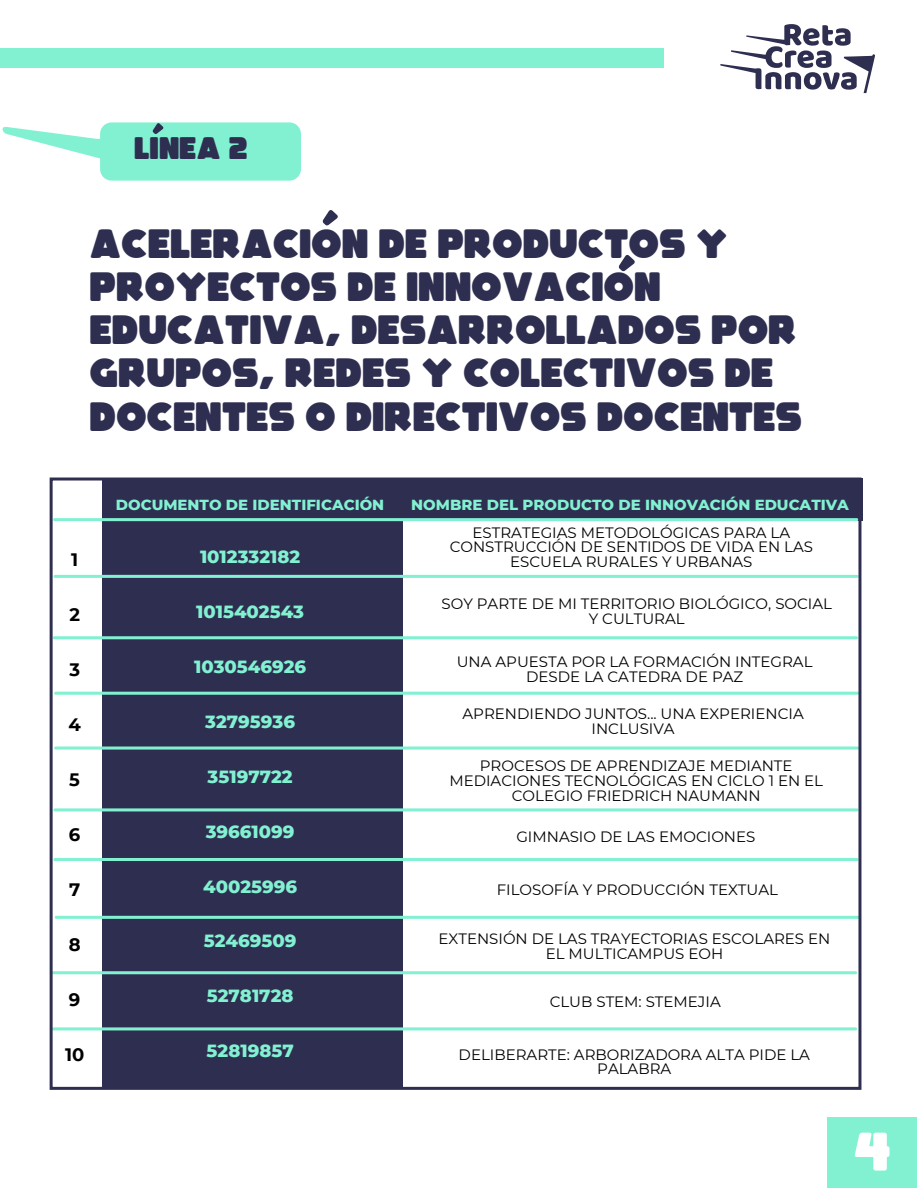
<style>
.page{position:relative;width:918px;height:1188px;background:#fff}
.page>*{position:absolute;margin:0;border:0;box-sizing:border-box;transform-origin:0 0}
.t1{font:55.5px "Toy Box";color:#fff}
.t2{font:42px/43.2px "Toy Box";letter-spacing:-.005em;color:#2e2e50}
.t3{font:31.95px "Toy Box";color:#2e2e50}
.t4{font:800 18px "Montserrat";color:#82f1d1}
.t5{font:700 18px "Montserrat";color:#000}
.t6{font:15px/14.9px "Montserrat";color:#000;text-align:center}
.t7{font:800 14.85px "Montserrat";color:#82f1d1}
</style>
<div class="page">
<svg style="left:720px;top:24px;width:155px;height:69px"></svg>
<div style="left:0;top:48px;width:664px;height:20px;background:#82f1d1"></div>
<div style="left:827px;top:1117px;width:90px;height:71px;background:#82f1d1"></div>
<svg style="left:619px;top:255px;width:16px;height:17px"></svg>
<svg style="left:2px;top:122px;width:299px;height:59px"></svg>
<svg style="left:322px;top:210px;width:16px;height:16px"></svg>
<div style="left:103px;top:479px;width:300px;height:608px;background:#2e2e50"></div>
<div style="left:354px;top:479px;width:508px;height:42px;background:#2e2e50"></div>
<hr style="left:55px;top:518px;width:802px;height:3px;background:#82f1d1">
<hr style="left:55px;top:575px;width:802px;height:3px;background:#82f1d1">
<hr style="left:54px;top:636px;width:803px;height:3px;background:#82f1d1">
<hr style="left:56px;top:692px;width:802px;height:3px;background:#82f1d1">
<hr style="left:56px;top:747px;width:802px;height:3px;background:#82f1d1">
<hr style="left:55px;top:808px;width:802px;height:3px;background:#82f1d1">
<hr style="left:55px;top:858px;width:802px;height:3px;background:#82f1d1">
<hr style="left:56px;top:916px;width:802px;height:3px;background:#82f1d1">
<hr style="left:53px;top:971px;width:803px;height:3px;background:#82f1d1">
<hr style="left:53px;top:1027px;width:803px;height:3px;background:#82f1d1">
<div style="left:50px;top:478px;width:811px;height:612px;border:3px solid #2e2e50"></div>
<h3 class="t3" style="left:134px;top:128px;width:115px">LINEA 2</h3>
<h2 class="t2" style="left:90px;top:220px;width:714px">ACELERACION DE PRODUCTOS Y<br>PROYECTOS DE INNOVACION<br>EDUCATIVA, DESARROLLADOS POR<br>GRUPOS, REDES Y COLECTIVOS DE<br>DOCENTES O DIRECTIVOS DOCENTES</h2>
<p class="t5" style="left:71px;top:547px;width:9px">1</p>
<p class="t5" style="left:69px;top:602px;width:12px">2</p>
<p class="t5" style="left:69px;top:657px;width:12px">3</p>
<p class="t5" style="left:68px;top:712px;width:14px">4</p>
<p class="t5" style="left:69px;top:767px;width:12px">5</p>
<p class="t5" style="left:69px;top:822px;width:13px">6</p>
<p class="t7" style="left:116px;top:494px;width:270px">DOCUMENTO DE IDENTIFICACIÓN</p>
<p class="t4" style="left:200px;top:543px;width:102px">1012332182</p>
<p class="t4" style="left:196px;top:598px;width:109px">1015402543</p>
<p class="t4" style="left:194px;top:653px;width:114px">1030546926</p>
<p class="t4" style="left:205px;top:708px;width:91px">32795936</p>
<p class="t4" style="left:208px;top:763px;width:87px">35197722</p>
<p class="t4" style="left:206px;top:818px;width:90px">39661099</p>
<p class="t7" style="left:411px;top:494px;width:439px">NOMBRE DEL PRODUCTO DE INNOVACIÓN EDUCATIVA</p>
<p class="t6" style="left:450px;top:524px;width:365px">ESTRATEGIAS METODOLÓGICAS PARA LA<br>CONSTRUCCIÓN DE SENTIDOS DE VIDA EN LAS<br>ESCUELA RURALES Y URBANAS</p>
<p class="t6" style="left:442px;top:596px;width:392px">SOY PARTE DE MI TERRITORIO BIOLÓGICO, SOCIAL<br>Y CULTURAL</p>
<p class="t6" style="left:457px;top:654px;width:357px">UNA APUESTA POR LA FORMACIÓN INTEGRAL<br>DESDE LA CATEDRA DE PAZ</p>
<p class="t6" style="left:463px;top:706px;width:343px">APRENDIENDO JUNTOS... UNA EXPERIENCIA<br>INCLUSIVA</p>
<p class="t6" style="left:449px;top:758px;width:375px">PROCESOS DE APRENDIZAJE MEDIANTE<br>MEDIACIONES TECNOLÓGICAS EN CICLO 1 EN EL<br>COLEGIO FRIEDRICH NAUMANN</p>
<p class="t6" style="left:516px;top:829px;width:241px">GIMNASIO DE LAS EMOCIONES</p>
<p class="t5" style="left:69px;top:877px;width:13px">7</p>
<p class="t4" style="left:203px;top:873px;width:96px">40025996</p>
<p class="t5" style="left:69px;top:931px;width:13px">8</p>
<p class="t4" style="left:204px;top:928px;width:94px">52469509</p>
<p class="t5" style="left:69px;top:986px;width:13px">9</p>
<p class="t4" style="left:207px;top:983px;width:88px">52781728</p>
<p class="t6" style="left:497px;top:882px;width:283px">FILOSOFÍA Y PRODUCCIÓN TEXTUAL</p>
<p class="t6" style="left:439px;top:931px;width:393px">EXTENSIÓN DE LAS TRAYECTORIAS ESCOLARES EN<br>EL MULTICAMPUS EOH</p>
<p class="t6" style="left:550px;top:994px;width:173px">CLUB STEM: STEMEJIA</p>
<p class="t5" style="left:65px;top:1041px;width:21px">10</p>
<p class="t4" style="left:207px;top:1038px;width:89px">52819857</p>
<p class="t6" style="left:459px;top:1046px;width:353px">DELIBERARTE: ARBORIZADORA ALTA PIDE LA<br>PALABRA</p>
<h1 class="t1" style="left:853px;top:1116px;width:39px">4</h1>
</div>
